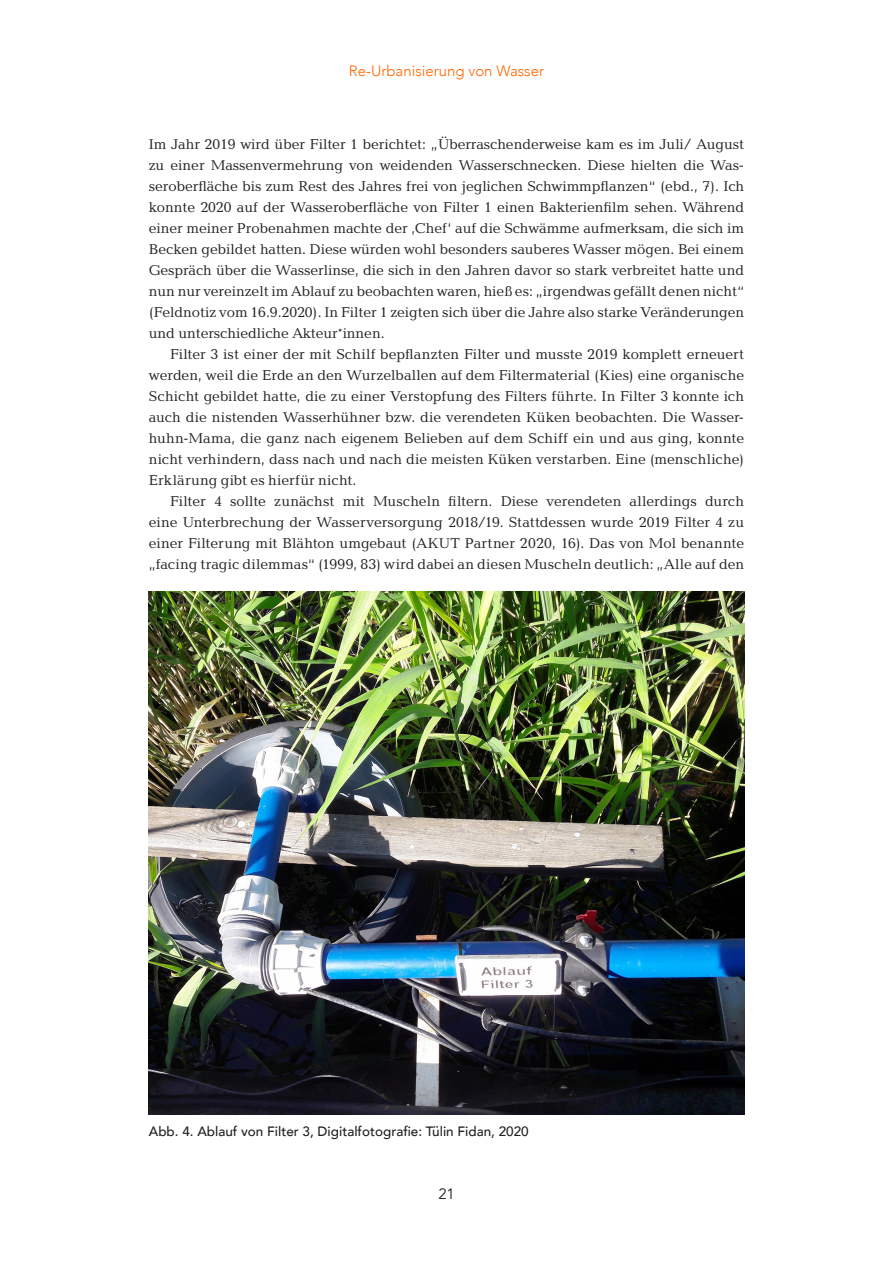
<style>
.page{position:relative;width:893px;height:1263px;background:#fff}
.page>*{position:absolute;margin:0;border:0;box-sizing:border-box;transform-origin:0 0}
.Kopfzeile{font:300 15px "Avenir";color:#f60}
.ZW{font:15px "Avenir";color:#231f20}
.Fließtext{font:14.7px/21px "Baltica";letter-spacing:.01em;color:#231f20;text-align:justify}
._1__Absatz{font:14.7px/21px "Baltica";color:#231f20;text-align:justify}
.BU{font:500 13.5px "Avenir";color:#231f20}
</style>
<div class="page">
<img style="left:149px;top:591px;width:595px;height:523px">
<p class="Kopfzeile" style="left:349px;top:62px;width:197px">Re-Urbanisierung von Wasser</p>
<p class="_1__Absatz" style="left:149px;top:134px;width:597px">Im Jahr 2019 wird über Filter 1 berichtet: „Überraschenderweise kam es im Juli/ August zu einer Massenvermehrung von weidenden Wasserschnecken. Diese hielten die Was&shy;seroberfläche bis zum Rest des Jahres frei von jeglichen Schwimmpflanzen“ (ebd., 7). Ich konnte 2020 auf der Wasseroberfläche von Filter 1 einen Bakterienfilm sehen. Während einer meiner Probenahmen machte der ‚Chef‘ auf die Schwämme aufmerksam, die sich im Becken gebildet hatten. Diese würden wohl besonders sauberes Wasser mögen. Bei einem Gespräch über die Wasserlinse, die sich in den Jahren davor so stark verbreitet hatte und nun nur vereinzelt im Ablauf zu beobachten waren, hieß es: „irgendwas gefällt denen nicht“ (Feldnotiz vom 16.9.2020). In Filter 1 zeigten sich über die Jahre also starke Veränderungen und unterschiedliche Akteur*innen.</p>
<p class="Fließtext" style="left:149px;top:344px;width:597px;text-indent:21px">Filter 3 ist einer der mit Schilf bepflanzten Filter und musste 2019 komplett erneuert werden, weil die Erde an den Wurzelballen auf dem Filtermaterial (Kies) eine organische Schicht gebildet hatte, die zu einer Verstopfung des Filters führte. In Filter 3 konnte ich auch die nistenden Wasserhühner bzw. die verendeten Küken beobachten. Die Wasser&shy;huhn-Mama, die ganz nach eigenem Belieben auf dem Schiff ein und aus ging, konnte nicht verhindern, dass nach und nach die meisten Küken verstarben. Eine (menschliche)<br>Erklärung gibt es hierfür nicht.</p>
<p class="Fließtext" style="left:149px;top:491px;width:597px;text-indent:21px">Filter 4 sollte zunächst mit Muscheln filtern. Diese verendeten allerdings durch eine Unterbrechung der Wasserversorgung 2018/19. Stattdessen wurde 2019 Filter 4 zu einer Filterung mit Blähton umgebaut (AKUT Partner 2020, 16). Das von Mol benannte „facing tragic dilemmas“ (1999, 83) wird dabei an diesen Muscheln deutlich: „Alle auf den</p>
<p class="BU" style="left:149px;top:1119px;width:381px">Abb. 4. Ablauf von Filter 3, Digitalfotografie: Tülin Fidan, 2020</p>
<p class="ZW" style="left:439px;top:1184px;width:18px">21</p>
</div>
